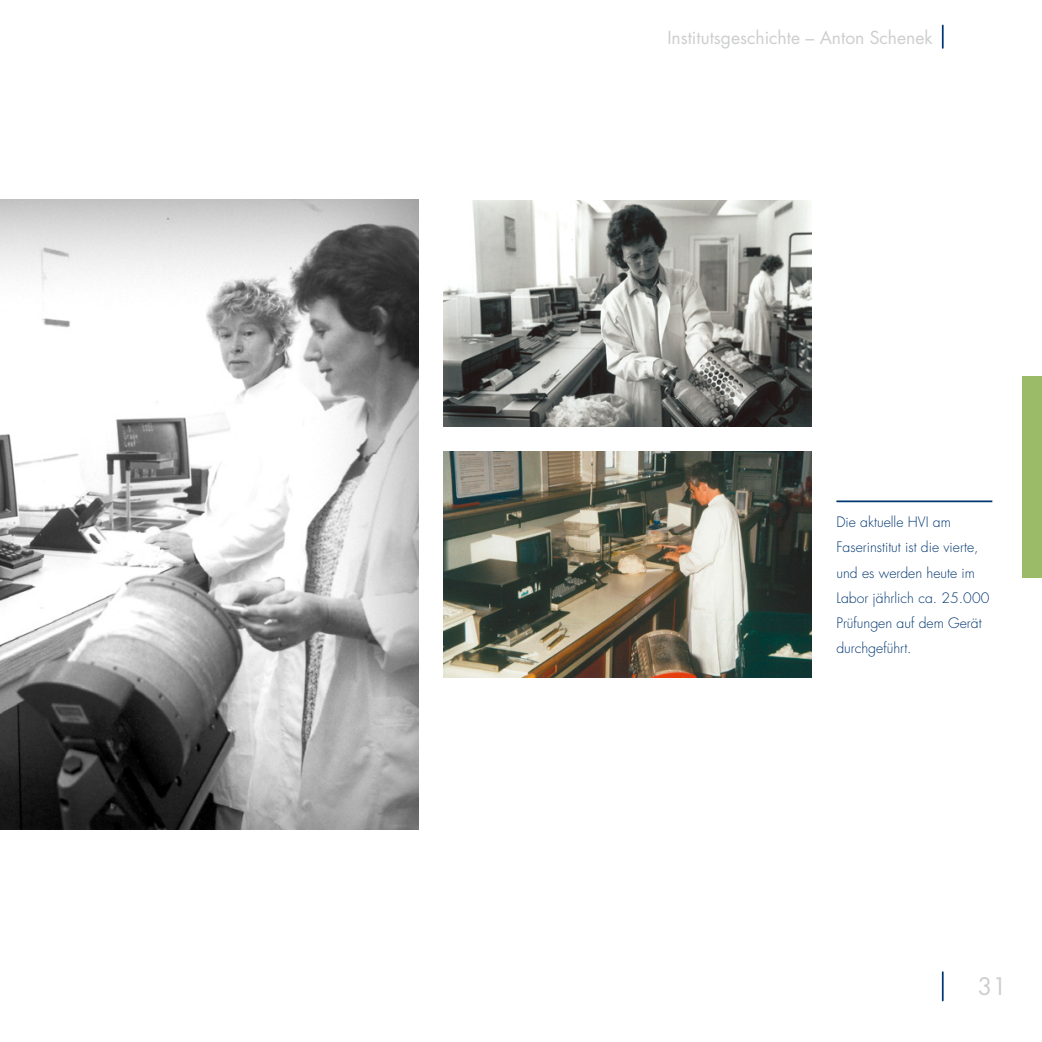
<style>
.page{position:relative;width:1042px;height:1042px;background:#fff}
.page>*{position:absolute;margin:0;border:0;box-sizing:border-box;transform-origin:0 0}
.t1{font:23.45px "Futura LT";color:#cdcece}
.t2{font:17.5px "Futura LT";color:#cdcece}
.t3{font:300 14px/25.2px "Futura LT";color:#003670}
</style>
<div class="page">
<svg style="left:942px;top:972px;width:1px;height:28px"></svg>
<div style="left:1022px;top:376px;width:20px;height:202px;background:#9cbb68"></div>
<div style="left:0;top:187px;width:432px;height:644px;background:#000;opacity:.5"></div>
<hr style="left:836px;top:500px;width:156px;height:2px;background:#003670">
<svg style="left:942px;top:25px;width:1px;height:23px"></svg>
<img style="left:443px;top:201px;width:368px;height:226px">
<img style="left:443px;top:451px;width:368px;height:227px">
<p class="t2" style="left:667px;top:26px;width:267px">Institutsgeschichte – Anton Schenek</p>
<p class="t3" style="left:836px;top:510px;width:154px">Die aktuelle HVI am<br>Faserinstitut ist die vierte, und es werden heute im<br>Labor jährlich ca. 25.000<br>Prüfungen auf dem Gerät durchgeführt.</p>
<h1 class="t1" style="left:978px;top:971px;width:30px">31</h1>
</div>
